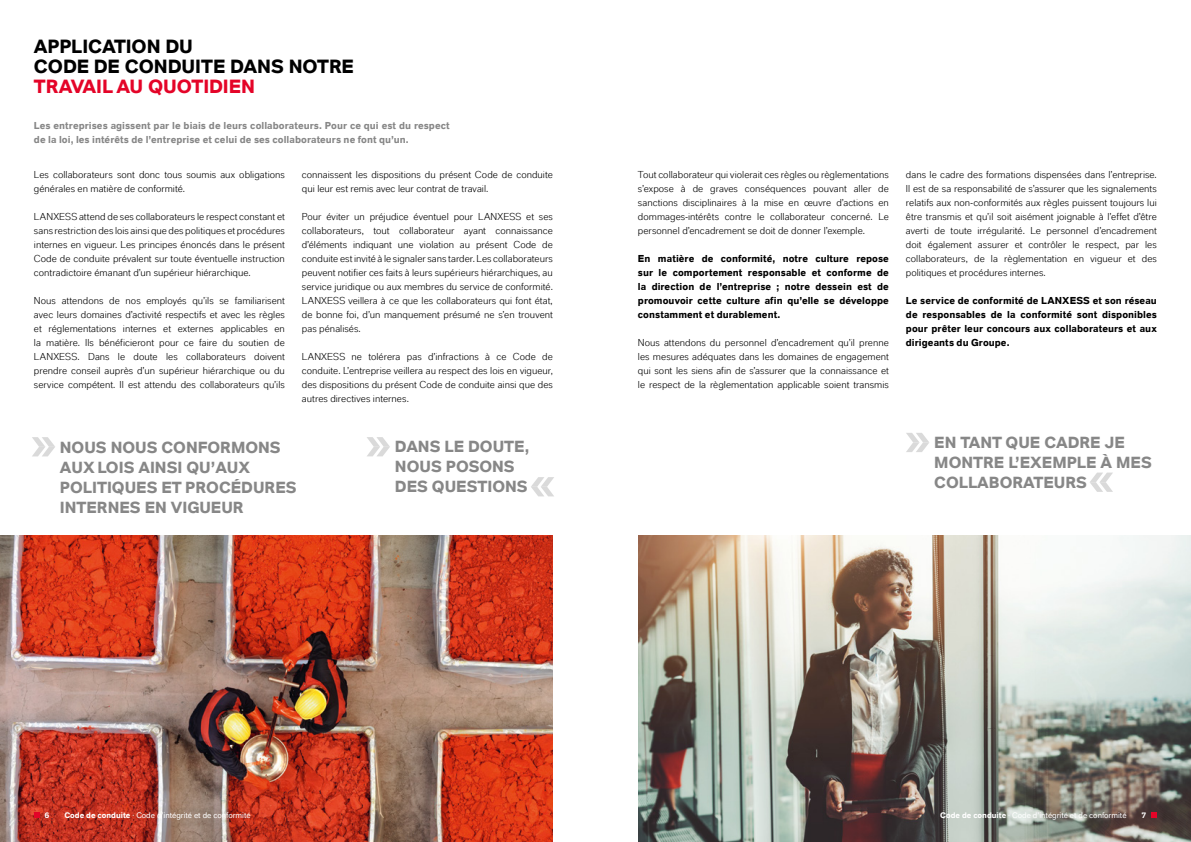
<style>
.page{position:relative;width:1191px;height:842px;background:#fff}
.page>*{position:absolute;margin:0;border:0;box-sizing:border-box;transform-origin:0 0}
.Überschrift_FR{font:700 19px/20px "Lanxess";letter-spacing:-.005em;color:#000}
.Überschrift_FR-2{font:700 16px/20px "Lanxess";color:#878787}
.Fließtext_FR{font:10px/14px "Lanxess";letter-spacing:.005em;color:#000;text-align:justify}
.Fließtext_FR-2{font:700 10px/14px "Lanxess";letter-spacing:.005em;color:#000;text-align:justify}
.Fließtext_FR-3{font:700 10px/14px "Lanxess";letter-spacing:.005em;color:#878787}
.t1{font:8px "Lanxess Global Invers";color:#fff}
.t2{font:700 8px "Lanxess";color:#fff}
.s1{color:#e40428}
.s2{font-family:"Lanxess";font-weight:700}
</style>
<div class="page">
<img style="left:638px;top:536px;width:553px;height:306px">
<img style="left:0;top:536px;width:553px;height:306px">
<svg style="left:34px;top:812px;width:6px;height:6px"></svg>
<svg style="left:1151px;top:812px;width:6px;height:6px"></svg>
<svg style="left:367px;top:437px;width:23px;height:19px"></svg>
<svg style="left:531px;top:477px;width:23px;height:19px"></svg>
<svg style="left:906px;top:433px;width:23px;height:19px"></svg>
<svg style="left:1090px;top:473px;width:23px;height:19px"></svg>
<svg style="left:32px;top:437px;width:23px;height:19px"></svg>
<p class="Überschrift_FR" style="left:34px;top:36px;width:321px">APPLICATION DU<br>CODE DE CONDUITE DANS NOTRE<br><span class="s1">TRAVAIL AU QUOTIDIEN</span></p>
<p class="Fließtext_FR-3" style="left:34px;top:118px;width:417px">Les entreprises agissent par le biais de leurs collaborateurs. Pour ce qui est du respect de la loi, les intérêts de l’entreprise et celui de ses collaborateurs ne font qu’un.</p>
<p class="Fließtext_FR" style="left:34px;top:168px;width:252px">Les collaborateurs sont donc tous soumis aux obligations générales en matière de conformité.</p>
<p class="Fließtext_FR" style="left:34px;top:210px;width:252px">LANXESS attend de ses collaborateurs le respect constant et sans restriction des lois ainsi que des politiques et procédures internes en vigueur. Les principes énoncés dans le présent Code de conduite prévalent sur toute éventuelle instruction contradictoire émanant d’un supérieur hiérarchique.</p>
<p class="Fließtext_FR" style="left:34px;top:294px;width:252px">Nous attendons de nos employés qu’ils se familiarisent avec leurs domaines d’activité respectifs et avec les règles et réglementations internes et externes applicables en la matière. Ils bénéficieront pour ce faire du soutien de LANXESS. Dans le doute les collaborateurs doivent prendre conseil auprès d’un supérieur hiérarchique ou du service compétent. Il est attendu des collaborateurs qu’ils</p>
<p class="Fließtext_FR" style="left:302px;top:168px;width:252px">connaissent les dispositions du présent Code de conduite qui leur est remis avec leur contrat de travail.</p>
<p class="Fließtext_FR" style="left:302px;top:210px;width:252px">Pour éviter un préjudice éventuel pour LANXESS et ses collaborateurs, tout collaborateur ayant connaissance d’éléments indiquant une violation au présent Code de conduite est invité à le signaler sans tarder. Les collaborateurs peuvent notifier ces faits à leurs supérieurs hiérarchiques, au service juridique ou aux membres du service de conformité.<br>LANXESS veillera à ce que les collaborateurs qui font état, de bonne foi, d’un manquement présumé ne s’en trouvent pas pénalisés.</p>
<p class="Fließtext_FR" style="left:302px;top:350px;width:252px">LANXESS ne tolérera pas d’infractions à ce Code de conduite. L’entreprise veillera au respect des lois en vigueur, des dispositions du présent Code de conduite ainsi que des autres directives internes.</p>
<p class="Fließtext_FR" style="left:638px;top:168px;width:252px">Tout collaborateur qui violerait ces règles ou règlementations s’expose à de graves conséquences pouvant aller de sanctions disciplinaires à la mise en œuvre d’actions en dommages-intérêts contre le collaborateur concerné. Le personnel d’encadrement se doit de donner l’exemple.</p>
<p class="Fließtext_FR-2" style="left:638px;top:252px;width:252px">En matière de conformité, notre culture repose sur le comportement responsable et conforme de la direction de l’entreprise ; notre dessein est de promouvoir cette culture afin qu’elle se développe constamment et durablement.</p>
<p class="Fließtext_FR" style="left:638px;top:336px;width:252px">Nous attendons du personnel d’encadrement qu’il prenne les mesures adéquates dans les domaines de engagement qui sont les siens afin de s’assurer que la connaissance et le respect de la règlementation applicable soient transmis</p>
<p class="Fließtext_FR" style="left:906px;top:168px;width:252px">dans le cadre des formations dispensées dans l’entreprise.<br>Il est de sa responsabilité de s’assurer que les signalements relatifs aux non-conformités aux règles puissent toujours lui être transmis et qu’il soit aisément joignable à l’effet d’être averti de toute irrégularité. Le personnel d’encadrement doit également assurer et contrôler le respect, par les collaborateurs, de la règlementation en vigueur et des politiques et procédures internes.</p>
<p class="Fließtext_FR-2" style="left:906px;top:294px;width:252px">Le service de conformité de LANXESS et son réseau de responsables de la conformité sont disponibles pour prêter leur concours aux collaborateurs et aux dirigeants du Groupe.</p>
<p class="Überschrift_FR-2" style="left:60px;top:437px;width:238px">NOUS NOUS CONFORMONS<br>AUX LOIS AINSI QU’AUX<br>POLITIQUES ET PROCÉDURES<br>INTERNES EN VIGUEUR</p>
<p class="Überschrift_FR-2" style="left:395px;top:437px;width:136px">DANS LE DOUTE,<br>NOUS POSONS<br>DES QUESTIONS</p>
<p class="Überschrift_FR-2" style="left:934px;top:432px;width:219px">EN TANT QUE CADRE JE<br>MONTRE L’EXEMPLE À MES<br>COLLABORATEURS</p>
<p class="t2" style="left:44px;top:810px;width:6px">6</p>
<p class="t1" style="left:64px;top:810px;width:188px"><span class="s2">Code de conduite</span> · Code d’intégrité et de conformité</p>
<p class="t1" style="left:940px;top:810px;width:188px"><span class="s2">Code de conduite</span> · Code d’intégrité et de conformité</p>
<p class="t2" style="left:1141px;top:810px;width:6px">7</p>
</div>
